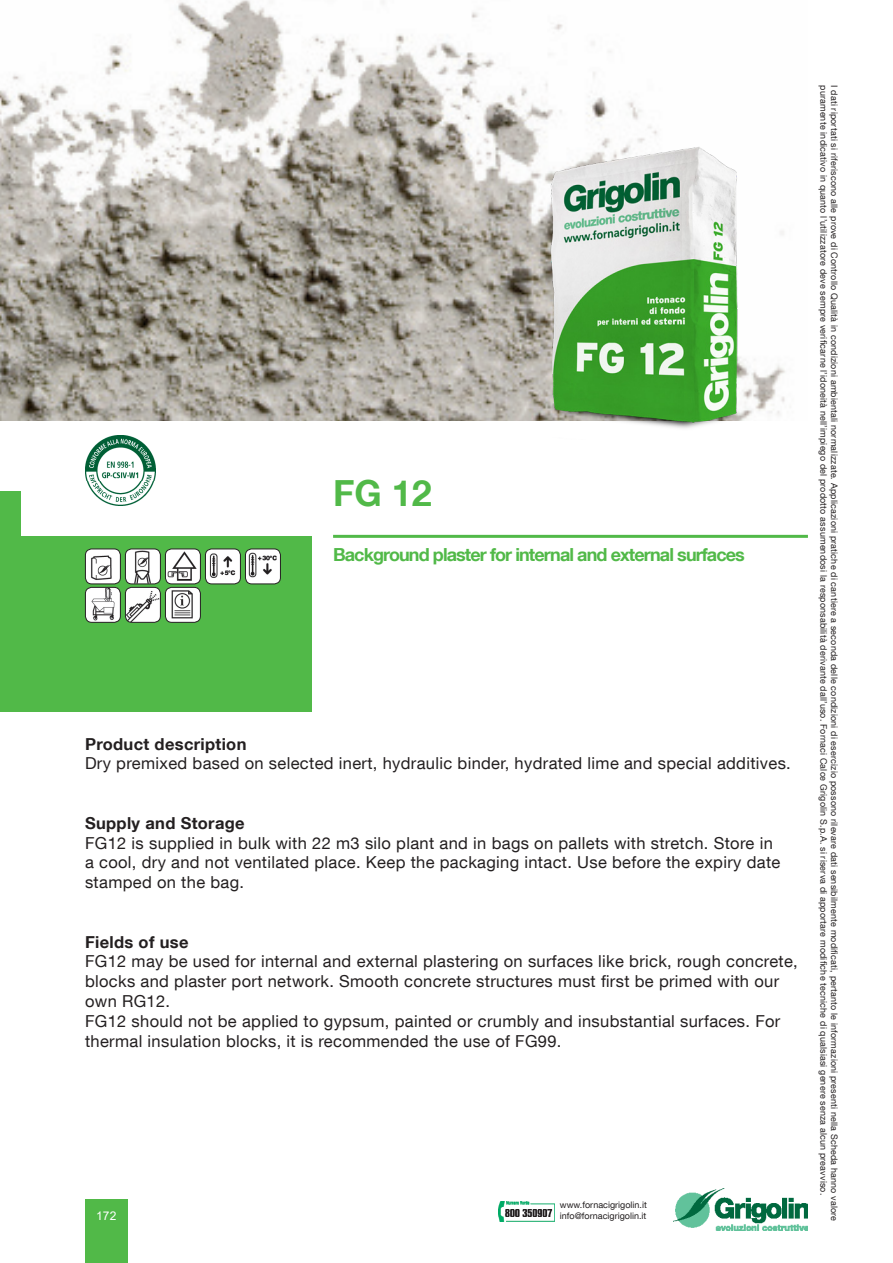
<style>
.page{position:relative;width:893px;height:1263px;background:#fff}
.page>*{position:absolute;margin:0;border:0;box-sizing:border-box;transform-origin:0 0}
.t1{font:700 36px "Helvetica Neue LT Com";color:#51b948}
.TiolettoScheda{font:700 18px "Helvetica Neue LT Com";letter-spacing:-.05em;color:#51b948}
.TestoScheda{font:16.5px/19.8px "Helvetica Neue LT Com";letter-spacing:.02em;color:#231f20}
.TestoScheda-2{font:700 16.5px "Helvetica Neue LT Com";letter-spacing:.02em;color:#231f20}
.t2{font:12px "Arial";color:#fff}
.t3{font:9px "Helvetica Neue LT Com";letter-spacing:.02em;color:#231f20}
.t4{font:9px "Helvetica Neue LT Com";color:#231f20}
</style>
<div class="page">
<img style="left:673px;top:1188px;width:135px;height:42px">
<div style="left:85px;top:1199px;width:43px;height:64px;background:#51b948"></div>
<div style="left:0;top:491px;width:21px;height:51px;background:#51b948"></div>
<img style="left:498px;top:1201px;width:56px;height:21px">
<div style="left:0;top:536px;width:312px;height:176px;background:#51b948"></div>
<img style="left:0;top:0;width:785px;height:420px">
<img style="left:85px;top:549px;width:35px;height:34px">
<div style="left:85px;top:549px;width:36px;height:35px;border:1px solid #231f20;border-radius:6px"></div>
<img style="left:125px;top:549px;width:35px;height:35px">
<div style="left:125px;top:549px;width:36px;height:35px;border:1px solid #231f20;border-radius:6px"></div>
<img style="left:165px;top:549px;width:35px;height:34px">
<div style="left:165px;top:549px;width:36px;height:35px;border:1px solid #231f20;border-radius:6px"></div>
<img style="left:205px;top:549px;width:35px;height:34px">
<div style="left:205px;top:549px;width:36px;height:35px;border:1px solid #231f20;border-radius:6px"></div>
<img style="left:245px;top:549px;width:35px;height:34px">
<div style="left:245px;top:549px;width:36px;height:35px;border:1px solid #231f20;border-radius:6px"></div>
<img style="left:85px;top:587px;width:34px;height:34px">
<div style="left:85px;top:587px;width:36px;height:36px;border:1px solid #231f20;border-radius:6px"></div>
<img style="left:125px;top:587px;width:34px;height:34px">
<div style="left:125px;top:587px;width:36px;height:36px;border:1px solid #231f20;border-radius:6px"></div>
<img style="left:165px;top:587px;width:34px;height:34px">
<div style="left:165px;top:587px;width:36px;height:36px;border:1px solid #231f20;border-radius:6px"></div>
<img style="left:518px;top:135px;width:254px;height:294px">
<img style="left:85px;top:435px;width:70px;height:70px">
<hr style="left:333px;top:535px;width:475px;height:3px;background:#51b948">
<p class="t1" style="left:333px;top:470px;width:100px">FG 12</p>
<p class="TiolettoScheda" style="left:333px;top:544px;width:413px">Background plaster for internal and external surfaces</p>
<p class="TestoScheda-2" style="left:85px;top:733px;width:163px">Product description</p>
<p class="TestoScheda" style="left:85px;top:753px;width:707px">Dry premixed based on selected inert, hydraulic binder, hydrated lime and special additives.</p>
<p class="TestoScheda-2" style="left:85px;top:812px;width:161px">Supply and Storage</p>
<p class="TestoScheda" style="left:85px;top:832px;width:697px">FG12 is supplied in bulk with 22 m3 silo plant and in bags on pallets with stretch. Store in a cool, dry and not ventilated place. Keep the packaging intact. Use before the expiry date stamped on the bag.</p>
<p class="TestoScheda-2" style="left:85px;top:931px;width:105px">Fields of use</p>
<p class="TestoScheda" style="left:85px;top:951px;width:714px">FG12 may be used for internal and external plastering on surfaces like brick, rough concrete, blocks and plaster port network. Smooth concrete structures must first be primed with our own RG12.</p>
<p class="TestoScheda" style="left:85px;top:1011px;width:697px">FG12 should not be applied to gypsum, painted or crumbly and insubstantial surfaces. For thermal insulation blocks, it is recommended the use of FG99.</p>
<p class="t4" style="left:560px;top:1199px;width:88px">www.fornacigrigolin.it</p>
<p class="t2" style="left:96px;top:1207px;width:22px">172</p>
<p class="t4" style="left:560px;top:1210px;width:88px">info@fornacigrigolin.it</p>
<p class="t3" style="left:829px;top:85px;width:1112px;rotate:90deg">puramente indicativo in quanto l’utilizzatore deve sempre verificarne l’idoneità nell’impiego del prodotto assumendosi la responsabilità derivante dall’uso. Fornaci Calce Grigolin S.p.A. si riserva di apportare modifiche tecniche di qualsiasi genere senza alcun preavviso.</p>
<p class="t3" style="left:840px;top:85px;width:1138px;rotate:90deg">I dati riportati si riferiscono alle prove di Controllo Qualità in condizioni ambientali normalizzate. Applicazioni pratiche di cantiere a seconda delle condizioni di esercizio possono rilevare dati sensibilmente modificati, pertanto le informazioni presenti nella Scheda hanno valore</p>
</div>
